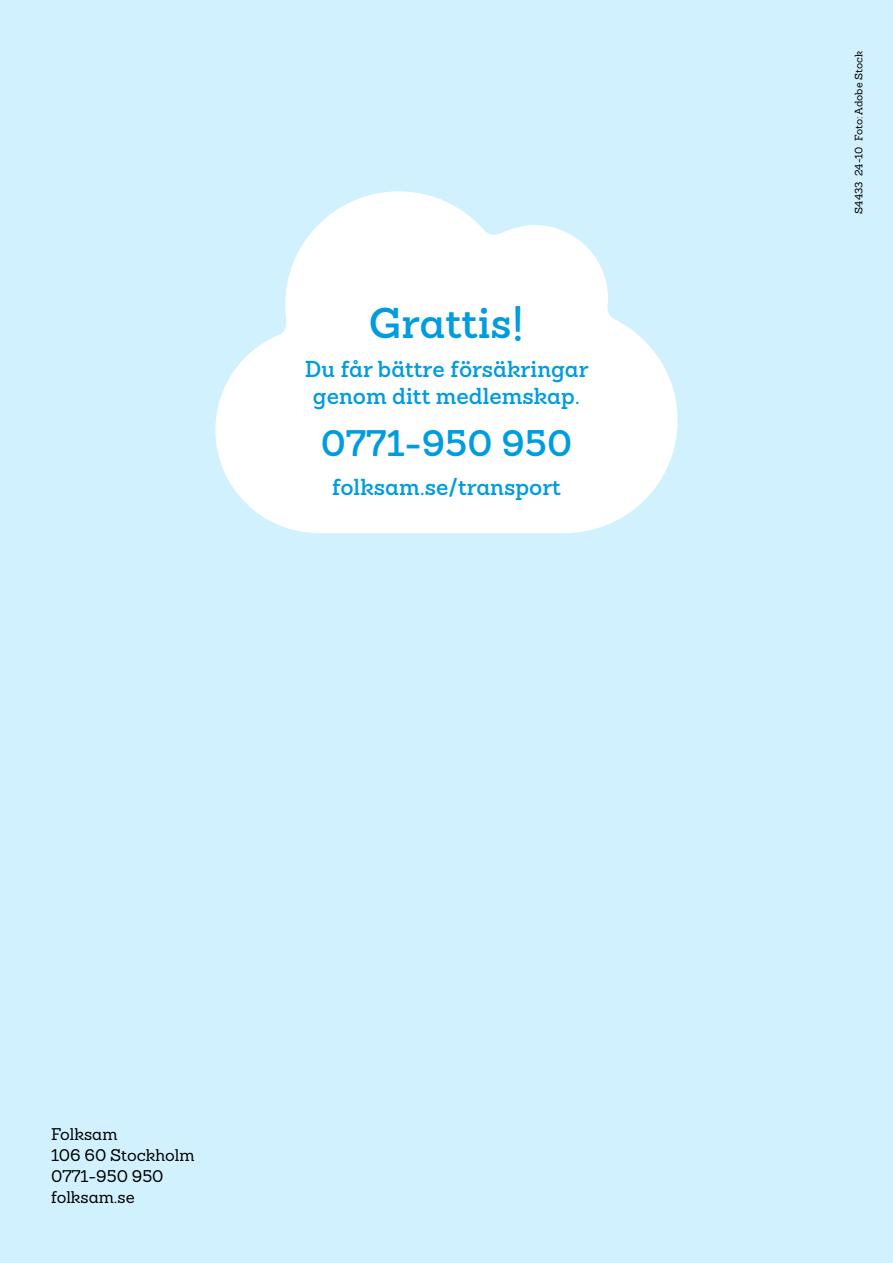
<style>
.page{position:relative;width:893px;height:1263px;background:#d2f1fe}
.page>*{position:absolute;margin:0;border:0;box-sizing:border-box;transform-origin:0 0}
.Moln_Baksida{font:600 42px "Sanchez Folksam";color:#009ce0}
.Moln_Baksida-2{font:600 36px "Sanchez Folksam";color:#009ce0}
.Moln_Baksida-3{font:600 22.5px/27px "Sanchez Folksam";color:#009ce0;text-align:center}
.t1{font:500 16.5px/21px "Sanchez Folksam";color:#000}
.Tryckort{font:500 10.5px "Sanchez Folksam";color:#000}
</style>
<div class="page">
<svg style="left:215px;top:191px;width:463px;height:342px;fill:#fff"></svg>
<p class="Moln_Baksida" style="left:369px;top:295px;width:157px">Grattis!</p>
<p class="Moln_Baksida-3" style="left:305px;top:356px;width:285px">Du får bättre försäkringar genom ditt medlemskap.</p>
<p class="Moln_Baksida-2" style="left:321px;top:419px;width:253px">0771-950 950</p>
<p class="Moln_Baksida-3" style="left:332px;top:473px;width:230px">folksam.se/transport</p>
<p class="t1" style="left:51px;top:1124px;width:145px">Folksam<br>106 60 Stockholm<br>0771-950 950 folksam.se</p>
<p class="Tryckort" style="left:852px;top:214px;width:164px;rotate:-90deg">S4433 24-10 Foto: Adobe Stock</p>
</div>
